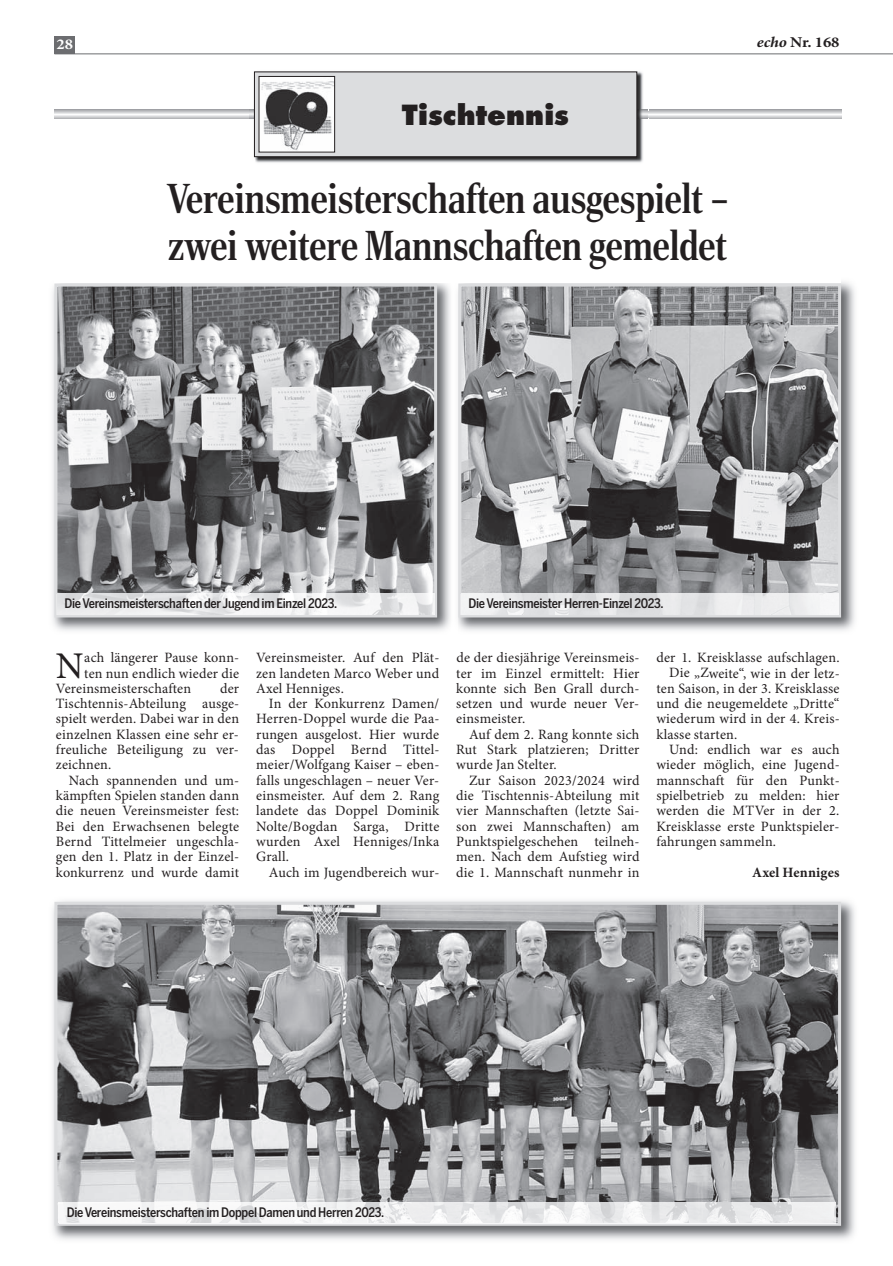
<style>
.page{position:relative;width:893px;height:1266px;background:#fff}
.page>*{position:absolute;margin:0;border:0;box-sizing:border-box;transform-origin:0 0}
.t1{font:500 42px/46.5px "Rocky Cond";color:#231f20}
.t2{font:37.8px "Minion Pro";color:#231f20}
.t3{font:800 27px "Futura";color:#231f20}
.t4{font:700 15px "Minion Pro";color:#231f20;scale:1.1 1}
.t5{font:700 15px "Minion Pro";color:#fff;scale:1.1 1}
.t6{font:14.25px/15.3px "Minion Pro";letter-spacing:.015em;color:#231f20;text-align:justify}
.t7{font:700 14.25px "Minion Pro";letter-spacing:.015em;color:#231f20}
.t8{font:500 13.05px "Benton Sans Cond";letter-spacing:-.02em;color:#231f20}
.s1{font-style:italic}
</style>
<div class="page">
<hr style="left:54px;top:54px;width:839px;height:1px;background:#6c6d70">
<div style="left:54px;top:37px;width:21px;height:17px;background:#6c6d70"></div>
<img style="left:52px;top:900px;width:803px;height:340px">
<img style="left:58px;top:905px;width:779px;height:316px">
<div style="left:54px;top:901px;width:787px;height:324px;border:3px solid #dcdddf"></div>
<hr style="left:59px;top:1222px;width:777px;height:1px;background:#f7f7f8">
<img style="left:59px;top:1202px;width:777px;height:20px">
<img style="left:52px;top:281px;width:803px;height:350px">
<img style="left:58px;top:287px;width:375px;height:307px">
<div style="left:54px;top:283px;width:383px;height:334px;border:3px solid #dcdddf"></div>
<svg style="left:57px;top:594px;width:378px;height:21px"></svg>
<img style="left:57px;top:594px;width:377px;height:20px">
<img style="left:462px;top:287px;width:375px;height:307px">
<div style="left:458px;top:283px;width:383px;height:334px;border:3px solid #dcdddf"></div>
<svg style="left:461px;top:614px;width:377px;height:1px"></svg>
<img style="left:461px;top:594px;width:377px;height:20px">
<svg style="left:54px;top:110px;width:787px;height:8px;background:#d6d7d9"></svg>
<img style="left:250px;top:71px;width:398px;height:92px">
<div style="left:254px;top:72px;width:383px;height:85px;background:#dcdddf"></div>
<div style="left:254px;top:72px;width:383px;height:85px;border:1px solid #231f20"></div>
<img style="left:261px;top:78px;width:72px;height:73px">
<div style="left:259px;top:76px;width:76px;height:77px;border:1px solid #231f20"></div>
<div style="left:54px;top:180px;width:787px;height:103px;background:#fff"></div>
<p class="t5" style="left:57px;top:38px;width:16px">28</p>
<p class="t4" style="left:757px;top:37px;width:77px"><span class="s1">echo</span> Nr. 168</p>
<h3 class="t3" style="left:402px;top:103px;width:169px">Tischtennis</h3>
<h1 class="t1" style="left:167px;top:176px;width:564px">Vereinsmeisterschaften ausgespielt – zwei weitere Mannschaften gemeldet</h1>
<p class="t8" style="left:64px;top:596px;width:274px">Die Vereinsmeisterschaften der Jugend im Einzel 2023.</p>
<p class="t8" style="left:468px;top:596px;width:197px">Die Vereinsmeister Herren-Einzel 2023.</p>
<h2 class="t2" style="left:56px;top:651px;width:29px">N</h2>
<p class="t6" style="left:84px;top:651px;width:157px">ach längerer Pause konn-</p>
<p class="t6" style="left:84px;top:666px;width:156px">ten nun endlich wieder die</p>
<p class="t6" style="left:56px;top:682px;width:137px">Vereinsmeisterschaften</p>
<p class="t6" style="left:56px;top:682px;width:185px;text-indent:164px">der Tischtennis-Abteilung ausge&shy;spielt werden. Dabei war in den einzelnen Klassen eine sehr er&shy;freuliche Beteiligung zu ver&shy;zeichnen.</p>
<p class="t6" style="left:56px;top:773px;width:185px;text-indent:13px">Nach spannenden und um&shy;kämpften Spielen standen dann die neuen Vereinsmeister fest:<br>Bei den Erwachsenen belegte Bernd Tittelmeier ungeschla&shy;gen den 1. Platz in der Einzel&shy;konkurrenz und wurde damit</p>
<p class="t6" style="left:256px;top:651px;width:185px">Vereinsmeister. Auf den Plät&shy;zen landeten Marco Weber und Axel Henniges.</p>
<p class="t6" style="left:256px;top:697px;width:185px;text-indent:13px">In der Konkurrenz Damen/ Herren-Doppel wurde die Paa&shy;rungen ausgelost. Hier wurde das Doppel Bernd Tittel&shy;meier/Wolfgang Kaiser – eben&shy;falls ungeschlagen – neuer Ver&shy;einsmeister. Auf dem 2. Rang landete das Doppel Dominik Nolte/Bogdan Sarga, Dritte wurden Axel Henniges/Inka Grall.</p>
<p class="t6" style="left:269px;top:865px;width:172px">Auch im Jugendbereich wur -</p>
<p class="t6" style="left:456px;top:651px;width:185px">de der diesjährige Vereinsmeis&shy;ter im Einzel ermittelt: Hier konnte sich Ben Grall durch&shy;setzen und wurde neuer Ver&shy;einsmeister.</p>
<p class="t6" style="left:456px;top:727px;width:185px;text-indent:13px">Auf dem 2. Rang konnte sich Rut Stark platzieren; Dritter wurde Jan Stelter.</p>
<p class="t6" style="left:456px;top:773px;width:185px;text-indent:13px">Zur Saison 2023/2024 wird die Tischtennis-Abteilung mit vier Mannschaften (letzte Sai&shy;son zwei Mannschaften) am Punktspielgeschehen teilneh&shy;men. Nach dem Aufstieg wird die 1. Mannschaft nunmehr in</p>
<p class="t6" style="left:656px;top:651px;width:185px">der 1. Kreisklasse aufschlagen.</p>
<p class="t6" style="left:669px;top:666px;width:172px">Die „Zweite“, wie in der letz-</p>
<p class="t6" style="left:656px;top:682px;width:185px">ten Saison, in der 3. Kreisklasse</p>
<p class="t6" style="left:656px;top:697px;width:185px">und die neugemeldete „Dritte“</p>
<p class="t6" style="left:656px;top:712px;width:185px">wiederum wird in der 4. Kreis-</p>
<p class="t6" style="left:656px;top:727px;width:83px">klasse starten.</p>
<p class="t6" style="left:669px;top:743px;width:172px">Und: endlich war es auch</p>
<p class="t6" style="left:656px;top:758px;width:185px">wieder möglich, eine Jugend-</p>
<p class="t6" style="left:656px;top:773px;width:185px">mannschaft für den Punkt-</p>
<p class="t6" style="left:656px;top:789px;width:185px">spielbetrieb zu melden: hier</p>
<p class="t6" style="left:656px;top:804px;width:185px">werden die MTVer in der 2.</p>
<p class="t6" style="left:656px;top:819px;width:185px">Kreisklasse erste Punktspieler-</p>
<p class="t6" style="left:656px;top:835px;width:121px">fahrungen sammeln.</p>
<p class="t7" style="left:752px;top:866px;width:89px">Axel Henniges</p>
<p class="t8" style="left:67px;top:1204px;width:319px">Die Vereinsmeisterschaften im Doppel Damen und Herren 2023.</p>
</div>
